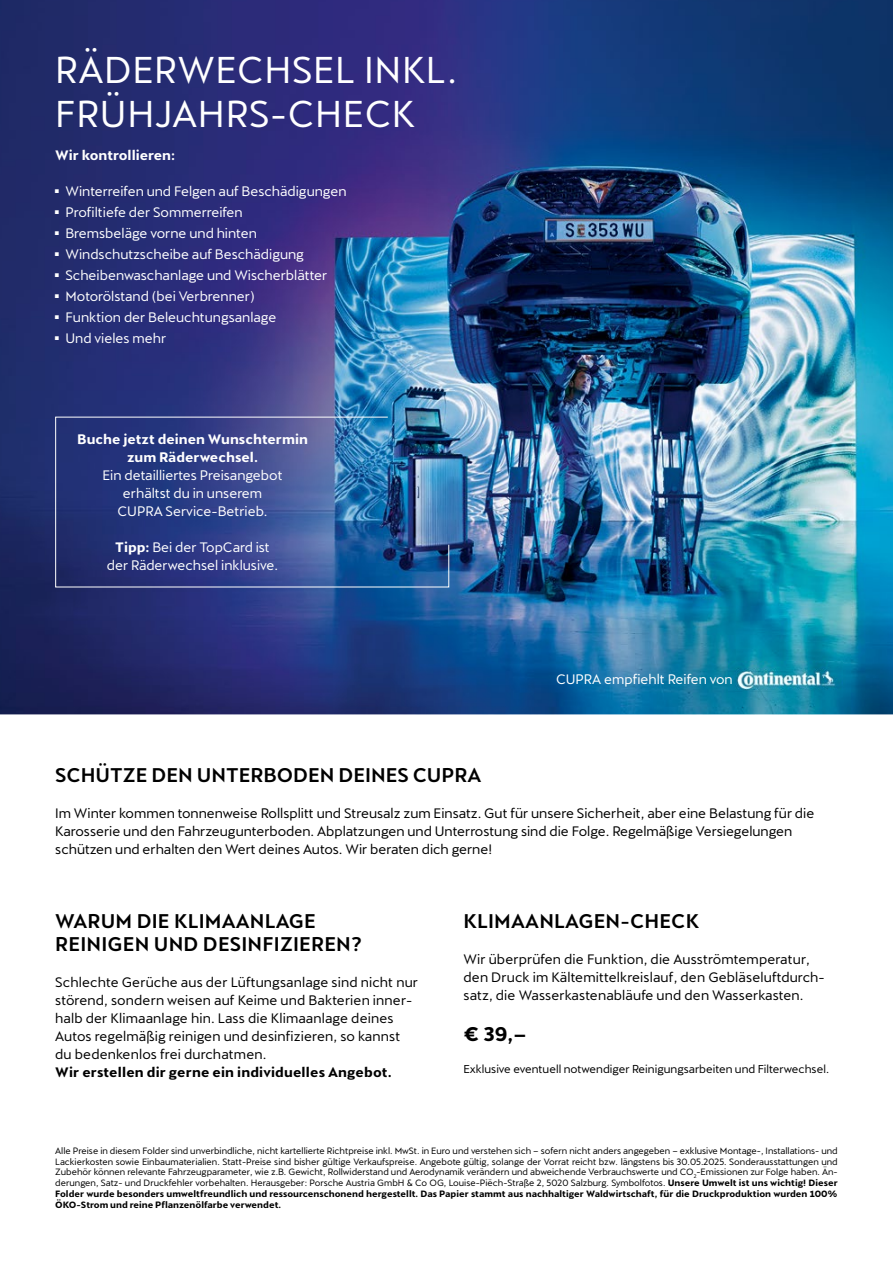
<style>
.page{position:relative;width:893px;height:1263px;background:#fff}
.page>*{position:absolute;margin:0;border:0;box-sizing:border-box;transform-origin:0 0}
.t1{font:36.75px/44.1px "Cupra Regular 16";letter-spacing:.02em;color:#fff}
.t2{font:500 19.5px/23.4px "Cupra";letter-spacing:.01em;color:#000}
.t3{font:19.5px "Cupra Bold 17";color:#000}
.t4{font:13.5px/18px "Cupra Regular 16";letter-spacing:.01em;color:#000}
.t5{font:13.5px/21px "Cupra Regular 16";color:#fff;text-align:center}
.t6{font:13.5px/18px "Cupra Bold 17";color:#fff;text-align:center}
.t7{font:13.5px "Cupra Bold 17";letter-spacing:.01em;color:#000}
.t8{font:11.25px "Cupra Regular 16";color:#000}
.t9{font:9px/10.8px "Cupra Regular 16";color:#000;text-align:justify}
.t10{font:9px/10.8px "Cupra Bold 17";color:#000}
.s1{font-family:"Cupra Bold 17"}
</style>
<div class="page">
<img style="left:0;top:0;width:893px;height:714px">
<img style="left:729px;top:662px;width:114px;height:35px">
<img style="left:55px;top:416px;width:394px;height:172px">
<h1 class="t1" style="left:55px;top:42px;width:403px">RÄDERWECHSEL INKL.<br>FRÜHJAHRS-CHECK</h1>
<h3 class="t6" style="left:55px;top:146px;width:121px">Wir kontrollieren:</h3>
<p class="t5" style="left:55px;top:178px;width:293px;text-align:left"><sup>◼</sup> Winterreifen und Felgen auf Beschädigungen <sup>◼</sup> Profiltiefe der Sommerreifen<br><sup>◼</sup> Bremsbeläge vorne und hinten<br><sup>◼</sup> Windschutzscheibe auf Beschädigung<br><sup>◼</sup> Scheibenwaschanlage und Wischerblätter<br><sup>◼</sup> Motorölstand (bei Verbrenner)<br><sup>◼</sup> Funktion der Beleuchtungsanlage<br><sup>◼</sup> Und vieles mehr</p>
<h3 class="t6" style="left:77px;top:431px;width:232px">Buche jetzt deinen Wunschtermin zum Räderwechsel.</h3>
<h3 class="t5" style="left:103px;top:464px;width:182px;line-height:18px">Ein detailliertes Preisangebot erhältst du in unserem<br>CUPRA Service-Betrieb.</h3>
<h3 class="t5" style="left:107px;top:536px;width:173px;line-height:18px"><span class="s1">Tipp:</span> Bei der TopCard ist der Räderwechsel inklusive.</h3>
<h3 class="t5" style="left:556px;top:667px;width:178px">CUPRA empfiehlt Reifen von</h3>
<h2 class="t2" style="left:55px;top:764px;width:428px">SCHÜTZE DEN UNTERBODEN DEINES CUPRA</h2>
<p class="t4" style="left:55px;top:802px;width:761px">Im Winter kommen tonnenweise Rollsplitt und Streusalz zum Einsatz. Gut für unsere Sicherheit, aber eine Belastung für die<br>Karosserie und den Fahrzeugunterboden. Abplatzungen und Unterrostung sind die Folge. Regelmäßige Versiegelungen schützen und erhalten den Wert deines Autos. Wir beraten dich gerne!</p>
<h2 class="t2" style="left:55px;top:910px;width:309px">WARUM DIE KLIMAANLAGE<br>REINIGEN UND DESINFIZIEREN?</h2>
<p class="t4" style="left:55px;top:971px;width:364px">Schlechte Gerüche aus der Lüftungsanlage sind nicht nur störend, sondern weisen auf Keime und Bakterien inner&shy;halb der Klimaanlage hin. Lass die Klimaanlage deines Autos regelmäßig reinigen und desinfizieren, so kannst du bedenkenlos frei durchatmen.</p>
<h3 class="t7" style="left:55px;top:1065px;width:338px">Wir erstellen dir gerne ein individuelles Angebot.</h3>
<h2 class="t2" style="left:463px;top:910px;width:237px">KLIMAANLAGEN-CHECK</h2>
<h3 class="t4" style="left:463px;top:948px;width:363px">Wir überprüfen die Funktion, die Ausströmtemperatur, den Druck im Kältemittelkreislauf, den Gebläseluftdurch&shy;satz, die Wasserkastenabläufe und den Wasserkasten.</h3>
<h2 class="t3" style="left:463px;top:1023px;width:65px">€ 39,–</h2>
<p class="t8" style="left:463px;top:1058px;width:367px">Exklusive eventuell notwendiger Reinigungsarbeiten und Filterwechsel.</p>
<p class="t9" style="left:55px;top:1143px;width:784px">Alle Preise in diesem Folder sind unverbindliche, nicht kartellierte Richtpreise inkl. MwSt. in Euro und verstehen sich – sofern nicht anders angegeben – exklusive Montage-, Installations- und Lackierkosten sowie Einbaumaterialien. Statt-Preise sind bisher gültige Verkaufspreise. Angebote gültig, solange der Vorrat reicht bzw. längstens bis 30.05.2025. Sonderausstattungen und Zubehör können relevante Fahrzeugparameter, wie z.B. Gewicht, Rollwiderstand und Aerodynamik verändern und abweichende Verbrauchswerte und CO<sub>2</sub>-Emissionen zur Folge haben. Än&shy;derungen, Satz- und Druckfehler vorbehalten. Herausgeber: Porsche Austria GmbH &amp; Co OG, Louise-Piëch-Straße 2, 5020 Salzburg. Symbolfotos. <span class="s1">Unsere Umwelt ist uns wichtig! Dieser</span></p>
<p class="t10" style="left:55px;top:1188px;width:784px">Folder wurde besonders umweltfreundlich und ressourcenschonend hergestellt. Das Papier stammt aus nachhaltiger Waldwirtschaft, für die Druckproduktion wurden 100%<br>ÖKO-Strom und reine Pflanzenölfarbe verwendet.</p>
</div>
